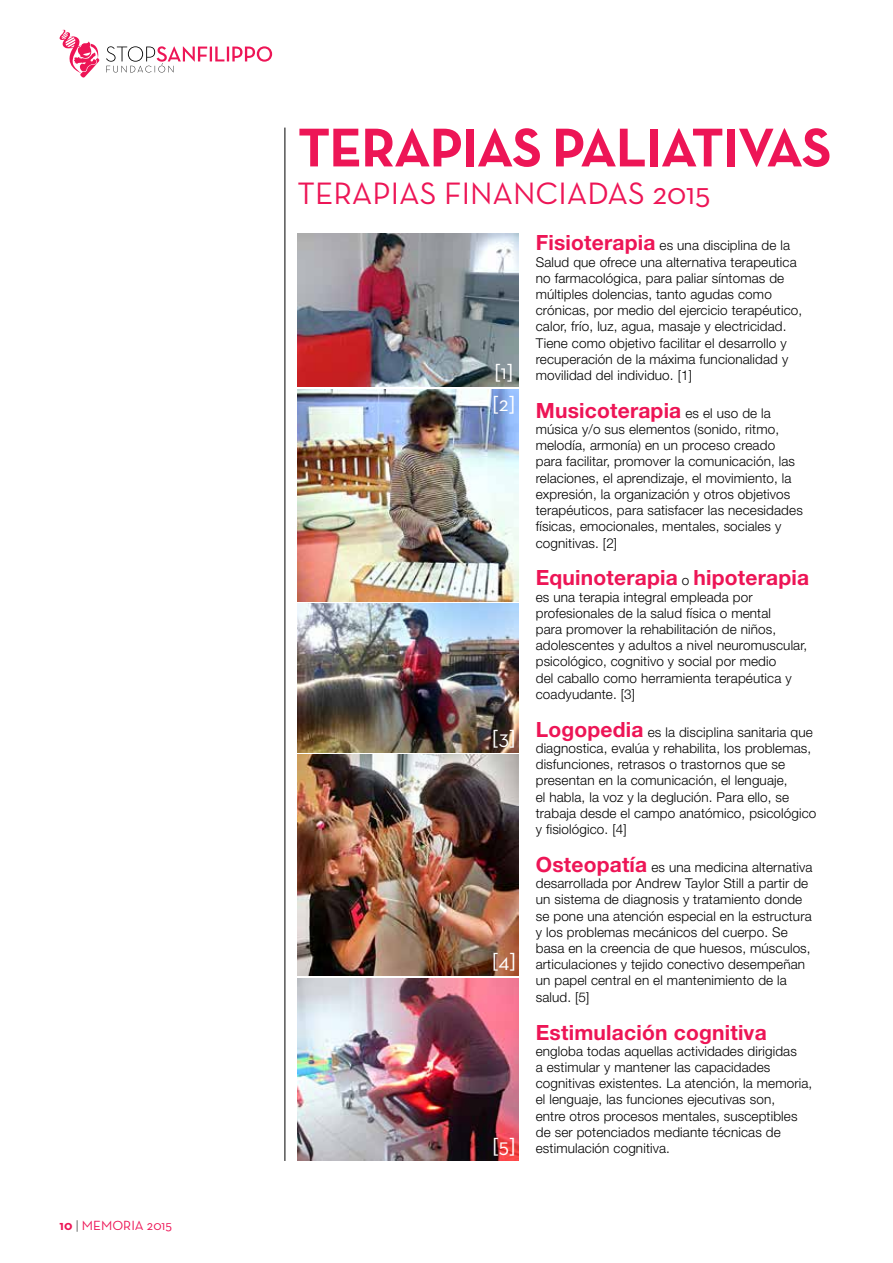
<style>
.page{position:relative;width:893px;height:1263px;background:#fff}
.page>*{position:absolute;margin:0;border:0;box-sizing:border-box;transform-origin:0 0}
.t1{font:700 55.5px "Neutra Text";letter-spacing:-.02em;color:#ed1556}
.t2{font:31.5px "Neutra Text";color:#ed1556}
.t3{font:700 21px "Helvetica Neue";letter-spacing:.01em;color:#ed1556}
.t4{font:21px "Neutra Text";color:#fff}
.t5{font:300 13.5px/16.2px "Helvetica Neue";letter-spacing:.01em;color:#000}
.t6{font:13.5px "Neutra Text";color:#ed1556}
.s1{font-weight:700}
.s2{font-weight:300;color:#000}
.s3{font-weight:700;font-size:21px;color:#ed1556}
.s4{font-weight:300;font-size:13.5px;color:#000}
</style>
<div class="page">
<svg style="left:106px;top:46px;width:166px;height:27px"></svg>
<svg style="left:59px;top:29px;width:41px;height:49px"></svg>
<hr style="left:285px;top:128px;width:1px;height:1033px;background:#000">
<img style="left:298px;top:234px;width:221px;height:153px">
<img style="left:298px;top:604px;width:221px;height:149px">
<img style="left:298px;top:389px;width:221px;height:213px">
<img style="left:298px;top:755px;width:221px;height:221px">
<img style="left:298px;top:978px;width:221px;height:183px">
<p class="t6" style="left:60px;top:1217px;width:114px"><span class="s1">10</span> <span class="s2">|</span> MEMORIA 2015</p>
<h1 class="t1" style="left:298px;top:113px;width:535px">TERAPIAS PALIATIVAS</h1>
<h2 class="t2" style="left:298px;top:174px;width:414px">TERAPIAS FINANCIADAS 2015</h2>
<p class="t5" style="left:536px;top:237px;width:268px"><span class="s3">Fisioterapia</span> es una disciplina de la Salud que ofrece una alternativa terapeutica no farmacológica, para paliar síntomas de múltiples dolencias, tanto agudas como crónicas, por medio del ejercicio terapéutico, calor, frío, luz, agua, masaje y electricidad.<br>Tiene como objetivo facilitar el desarrollo y recuperación de la máxima funcionalidad y movilidad del individuo. [1]</p>
<h3 class="t3" style="left:536px;top:397px;width:237px">Musicoterapia <span class="s4">es el uso de la</span></h3>
<p class="t5" style="left:536px;top:421px;width:269px">música y/o sus elementos (sonido, ritmo, melodía, armonía) en un proceso creado para facilitar, promover la comunicación, las relaciones, el aprendizaje, el movimiento, la expresión, la organización y otros objetivos terapéuticos, para satisfacer las necesidades físicas, emocionales, mentales, sociales y cognitivas. [2]</p>
<h3 class="t3" style="left:536px;top:565px;width:275px">Equinoterapia <span class="s4">o</span> hipoterapia</h3>
<p class="t5" style="left:536px;top:588px;width:273px">es una terapia integral empleada por profesionales de la salud física o mental<br>para promover la rehabilitación de niños, adolescentes y adultos a nivel neuromuscular, psicológico, cognitivo y social por medio<br>del caballo como herramienta terapéutica y coadyudante. [3]</p>
<p class="t5" style="left:536px;top:724px;width:282px"><span class="s3">Logopedia</span> es la disciplina sanitaria que diagnostica, evalúa y rehabilita, los problemas, disfunciones, retrasos o trastornos que se presentan en la comunicación, el lenguaje,<br>el habla, la voz y la deglución. Para ello, se trabaja desde el campo anatómico, psicológico y fisiológico. [4]</p>
<p class="t5" style="left:536px;top:859px;width:278px"><span class="s3">Osteopatía</span> es una medicina alternativa desarrollada por Andrew Taylor Still a partir de un sistema de diagnosis y tratamiento donde se pone una atención especial en la estructura y los problemas mecánicos del cuerpo. Se basa en la creencia de que huesos, músculos, articulaciones y tejido conectivo desempeñan un papel central en el mantenimiento de la salud. [5]</p>
<h3 class="t3" style="left:536px;top:1019px;width:233px">Estimulación cognitiva</h3>
<p class="t5" style="left:536px;top:1042px;width:278px">engloba todas aquellas actividades dirigidas<br>a estimular y mantener las capacidades cognitivas existentes. La atención, la memoria, el lenguaje, las funciones ejecutivas son,<br>entre otros procesos mentales, susceptibles de ser potenciados mediante técnicas de estimulación cognitiva.</p>
<h3 class="t4" style="left:494px;top:360px;width:20px">[1]</h3>
<h3 class="t4" style="left:493px;top:391px;width:24px">[2]</h3>
<h3 class="t4" style="left:492px;top:725px;width:25px">[3]</h3>
<h3 class="t4" style="left:492px;top:948px;width:25px">[4]</h3>
<h3 class="t4" style="left:492px;top:1133px;width:24px">[5]</h3>
</div>
